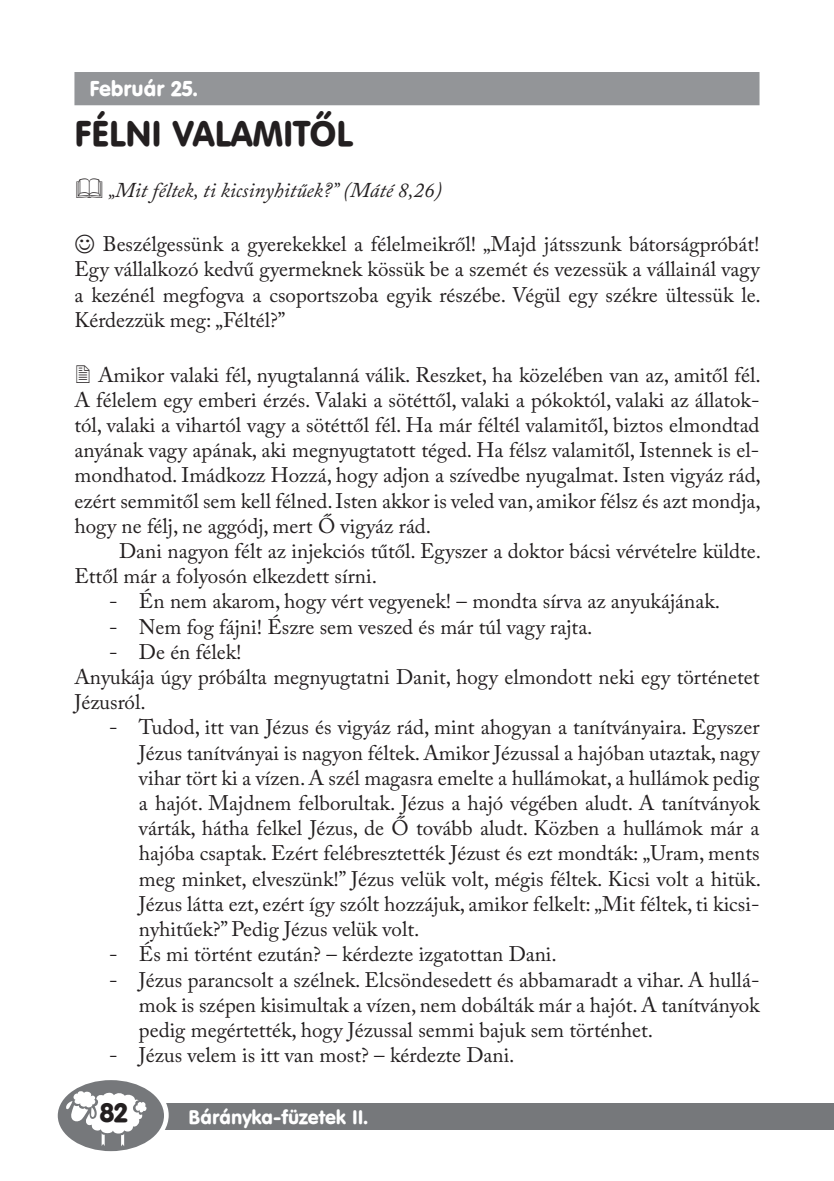
<style>
.page{position:relative;width:834px;height:1181px;background:#fff}
.page>*{position:absolute;margin:0;border:0;box-sizing:border-box;transform-origin:0 0}
.t1{font:35px "Hu Vagou Hu";color:#231f20}
.t2{font:26.6px "Hu Vagou Hu";color:#231f20}
.t3{font:21px/25.2px "Adobe Caslon Pro";color:#231f20;text-align:justify}
.t4{font:italic 21px "Adobe Caslon Pro";color:#231f20}
.t5{font:21px "Hu Vagou Hu";color:#fff}
.t6{font:19.25px "Hu Vagou Hu";color:#fff}
</style>
<div class="page">
<div style="left:74px;top:1103px;width:759px;height:27px;background:#76787b"></div>
<div style="left:53px;top:1074px;width:116px;height:82px;background:#fff;border-radius:50%"></div>
<svg style="left:58px;top:1080px;width:106px;height:71px"></svg>
<div style="left:74px;top:72px;width:685px;height:33px;background:#939598"></div>
<p class="t5" style="left:89px;top:75px;width:110px">Február 25.</p>
<h1 class="t1" style="left:74px;top:111px;width:279px">Félni valamitől</h1>
<p class="t4" style="left:108px;top:177px;width:335px">„Mit féltek, ti kicsinyhitűek?” (Máté 8,26)</p>
<p class="t3" style="left:74px;top:231px;width:688px;text-indent:28px">Beszélgessünk a gyerekekkel a félelmeikről! „Majd játsszunk bátorságpróbát!<br>Egy vállalkozó kedvű gyermeknek kössük be a szemét és vezessük a vállainál vagy a kezénél megfogva a csoportszoba egyik részébe. Végül egy székre ültessük le.<br>Kérdezzük meg: „Féltél?”</p>
<p class="t3" style="left:74px;top:362px;width:688px;text-indent:24px">Amikor valaki fél, nyugtalanná válik. Reszket, ha közelében van az, amitől fél.<br>A félelem egy emberi érzés. Valaki a sötéttől, valaki a pókoktól, valaki az állatok&shy;tól, valaki a vihartól vagy a sötéttől fél. Ha már féltél valamitől, biztos elmondtad anyának vagy apának, aki megnyugtatott téged. Ha félsz valamitől, Istennek is el&shy;mondhatod. Imádkozz Hozzá, hogy adjon a szívedbe nyugalmat. Isten vigyáz rád, ezért semmitől sem kell félned. Isten akkor is veled van, amikor félsz és azt mondja, hogy ne félj, ne aggódj, mert Ő vigyáz rád.</p>
<p class="t3" style="left:74px;top:538px;width:688px;text-indent:45px">Dani nagyon félt az injekciós tűtől. Egyszer a doktor bácsi vérvételre küldte.<br>Ettől már a folyosón elkezdett sírni.</p>
<p class="t3" style="left:109px;top:588px;width:612px">- Én nem akarom, hogy vért vegyenek! – mondta sírva az anyukájának.</p>
<p class="t3" style="left:109px;top:614px;width:485px">- Nem fog fájni! Észre sem veszed és már túl vagy rajta.</p>
<p class="t3" style="left:74px;top:639px;width:686px;text-align:left;text-indent:35px">- De én félek!<br>Anyukája úgy próbálta megnyugtatni Danit, hogy elmondott neki egy történetet<br>Jézusról.</p>
<p class="t3" style="left:139px;top:714px;width:623px;text-indent:-30px">- Tudod, itt van Jézus és vigyáz rád, mint ahogyan a tanítványaira. Egyszer Jézus tanítványai is nagyon féltek. Amikor Jézussal a hajóban utaztak, nagy vihar tört ki a vízen. A szél magasra emelte a hullámokat, a hullámok pedig a hajót. Majdnem felborultak. Jézus a hajó végében aludt. A tanítványok várták, hátha felkel Jézus, de Ő tovább aludt. Közben a hullámok már a hajóba csaptak. Ezért felébresztették Jézust és ezt mondták: „Uram, ments meg minket, elveszünk!” Jézus velük volt, mégis féltek. Kicsi volt a hitük.<br>Jézus látta ezt, ezért így szólt hozzájuk, amikor felkelt: „Mit féltek, ti kicsi&shy;nyhitűek?” Pedig Jézus velük volt.</p>
<p class="t3" style="left:109px;top:941px;width:449px">- És mi történt ezután? – kérdezte izgatottan Dani.</p>
<p class="t3" style="left:139px;top:966px;width:622px;text-indent:-30px">- Jézus parancsolt a szélnek. Elcsöndesedett és abbamaradt a vihar. A hullá&shy;mok is szépen kisimultak a vízen, nem dobálták már a hajót. A tanítványok pedig megértették, hogy Jézussal semmi bajuk sem történhet.</p>
<p class="t3" style="left:109px;top:1042px;width:407px">- Jézus velem is itt van most? – kérdezte Dani.</p>
<p class="t2" style="left:100px;top:1095px;width:30px">82</p>
<p class="t6" style="left:189px;top:1104px;width:181px">Bárányka-füzetek II.</p>
</div>
